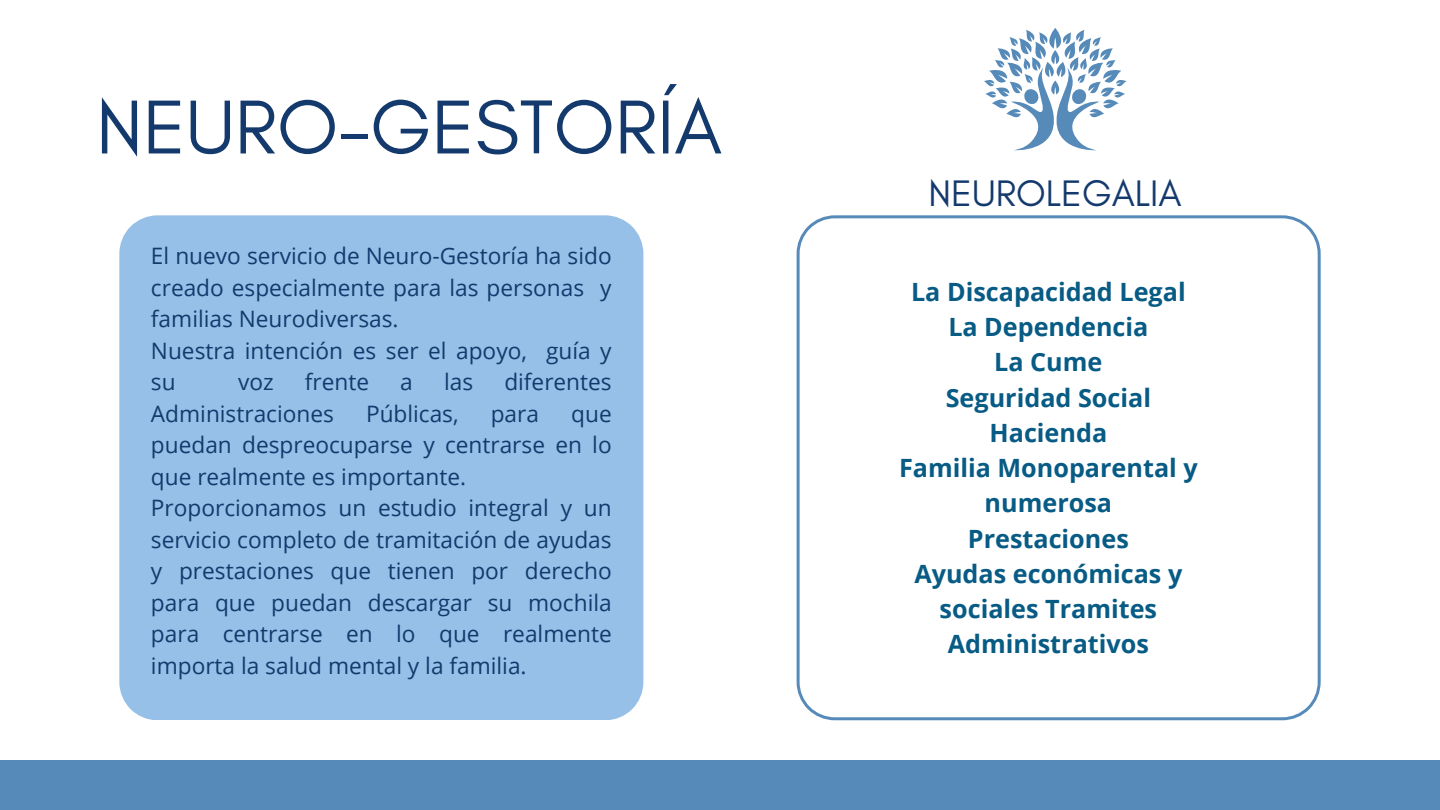
<style>
.page{position:relative;width:1440px;height:810px;background:#fff}
.page>*{position:absolute;margin:0;border:0;box-sizing:border-box;transform-origin:0 0}
.t1{font:77.7px "Glacial Indifference";color:#143a6d}
.t2{font:37.6px "Glacial Indifference";color:#143a6d}
.t3{font:700 25.2px/35.2px "Open Sans";color:#075b84;text-align:center}
.t4{font:22.7px/31.5px "Open Sans";color:#143a6d;text-align:justify}
</style>
<div class="page">
<div style="left:0;top:760px;width:1440px;height:50px;background:#568ab9"></div>
<svg style="left:984px;top:28px;width:142px;height:123px"></svg>
<div style="left:119px;top:215px;width:524px;height:505px;background:#97c0e8"></div>
<svg style="left:797px;top:215px;width:524px;height:505px"></svg>
<p class="t1" style="left:96px;top:80px;width:628px">NEURO-GESTORÍA</p>
<h2 class="t4" style="left:151px;top:240px;width:462px">El nuevo servicio de Neuro-Gestoría ha sido creado especialmente para las personas y familias Neurodiversas.</h2>
<p class="t4" style="left:151px;top:334px;width:462px">Nuestra intención es ser el apoyo, guía y su</p>
<p class="t4" style="left:238px;top:366px;width:37px">voz</p>
<p class="t4" style="left:305px;top:366px;width:66px">frente</p>
<p class="t4" style="left:400px;top:366px;width:14px">a</p>
<p class="t4" style="left:444px;top:366px;width:31px">las</p>
<p class="t4" style="left:504px;top:366px;width:109px">diferentes</p>
<p class="t4" style="left:151px;top:397px;width:184px">Administraciones</p>
<p class="t4" style="left:366px;top:397px;width:94px">Públicas,</p>
<p class="t4" style="left:491px;top:397px;width:50px">para</p>
<p class="t4" style="left:151px;top:397px;width:462px;text-indent:420px">que puedan despreocuparse y centrarse en lo que realmente es importante.</p>
<p class="t4" style="left:151px;top:492px;width:462px">Proporcionamos un estudio integral y un servicio completo de tramitación de ayudas y prestaciones que tienen por derecho para que puedan descargar su mochila para centrarse en lo que realmente importa la salud mental y la familia.</p>
<h1 class="t2" style="left:929px;top:170px;width:255px">NEUROLEGALIA</h1>
<p class="t3" style="left:899px;top:274px;width:300px">La Discapacidad Legal<br>La Dependencia<br>La Cume<br>Seguridad Social<br>Hacienda<br>Familia Monoparental y numerosa<br>Prestaciones<br>Ayudas económicas y sociales Tramites<br>Administrativos</p>
</div>
